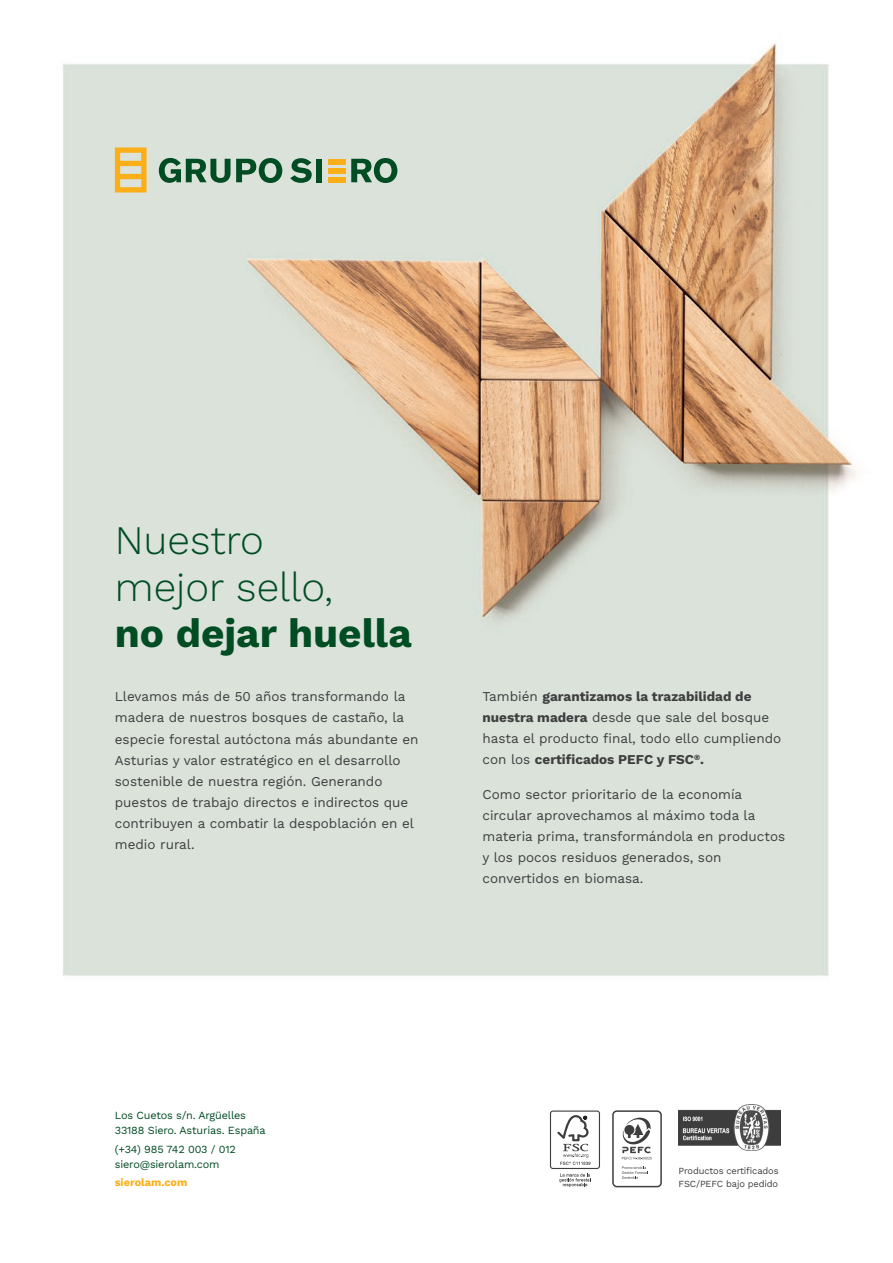
<style>
.page{position:relative;width:893px;height:1263px;background:#fff}
.page>*{position:absolute;margin:0;border:0;box-sizing:border-box;transform-origin:0 0}
.t1{font:300 40.5px/46.5px "Work Sans";color:#004c23}
.t2{font:700 40.5px "Work Sans";color:#004c23}
.t3{font:13.5px/21px "Work Sans";color:#3e3e3f}
.t4{font:10.95px/15.1px "Work Sans";letter-spacing:-.015em;color:#004c23}
.t5{font:700 10.95px "Work Sans";color:#faaf18}
.t6{font:9.3px/12.5px "Work Sans";letter-spacing:-.015em;color:#3e3e3f}
.s1{font-weight:700}
</style>
<div class="page">
<img style="left:62px;top:43px;width:794px;height:1145px">
<svg style="left:115px;top:147px;width:32px;height:45px"></svg>
<svg style="left:159px;top:158px;width:123px;height:25px;background:#6b957d"></svg>
<svg style="left:290px;top:158px;width:22px;height:25px"></svg>
<div style="left:316px;top:159px;width:6px;height:23px;background:#004c23"></div>
<svg style="left:351px;top:158px;width:46px;height:25px"></svg>
<div style="left:328px;top:159px;width:17px;height:5px;background:#faaf18"></div>
<div style="left:328px;top:168px;width:17px;height:5px;background:#faaf18"></div>
<div style="left:328px;top:177px;width:17px;height:5px;background:#faaf18"></div>
<hr style="left:892px;top:624px;width:1px;height:351px;background:#004c23">
<img style="left:679px;top:1105px;width:101px;height:45px">
<div style="left:550px;top:1110px;width:50px;height:59px;border:1px solid #3e3e3f;border-radius:2px"></div>
<svg style="left:557px;top:1115px;width:33px;height:50px"></svg>
<svg style="left:559px;top:1173px;width:32px;height:14px"></svg>
<div style="left:612px;top:1110px;width:50px;height:77px;border:2px solid #3e3e3f;border-radius:4px"></div>
<svg style="left:621px;top:1117px;width:31px;height:42px"></svg>
<svg style="left:622px;top:1166px;width:26px;height:13px"></svg>
<h1 class="t1" style="left:115px;top:516px;width:220px">Nuestro mejor sello,</h1>
<h1 class="t2" style="left:115px;top:603px;width:299px">no dejar huella</h1>
<p class="t3" style="left:115px;top:686px;width:305px">Llevamos más de 50 años transformando la madera de nuestros bosques de castaño, la especie forestal autóctona más abundante en Asturias y valor estratégico en el desarrollo sostenible de nuestra región. Generando puestos de trabajo directos e indirectos que contribuyen a combatir la despoblación en el medio rural.</p>
<p class="t3" style="left:482px;top:686px;width:300px">También <span class="s1">garantizamos la trazabilidad de nuestra madera</span> desde que sale del bosque hasta el producto final, todo ello cumpliendo con los <span class="s1">certificados PEFC y FSC</span><sup>®</sup><span class="s1">.</span></p>
<p class="t3" style="left:482px;top:783px;width:304px">Como sector prioritario de la economía circular aprovechamos al máximo toda la materia prima, transformándola en productos y los pocos residuos generados, son convertidos en biomasa.</p>
<p class="t4" style="left:115px;top:1107px;width:152px">Los Cuetos s/n. Argüelles<br>33188 Siero. Asturias. España</p>
<p class="t4" style="left:115px;top:1141px;width:123px">(+34) 985 742 003 / 012 siero@sierolam.com</p>
<p class="t5" style="left:115px;top:1174px;width:74px">sierolam.com</p>
<p class="t6" style="left:678px;top:1165px;width:102px">Productos certificados<br>FSC/PEFC bajo pedido</p>
</div>
